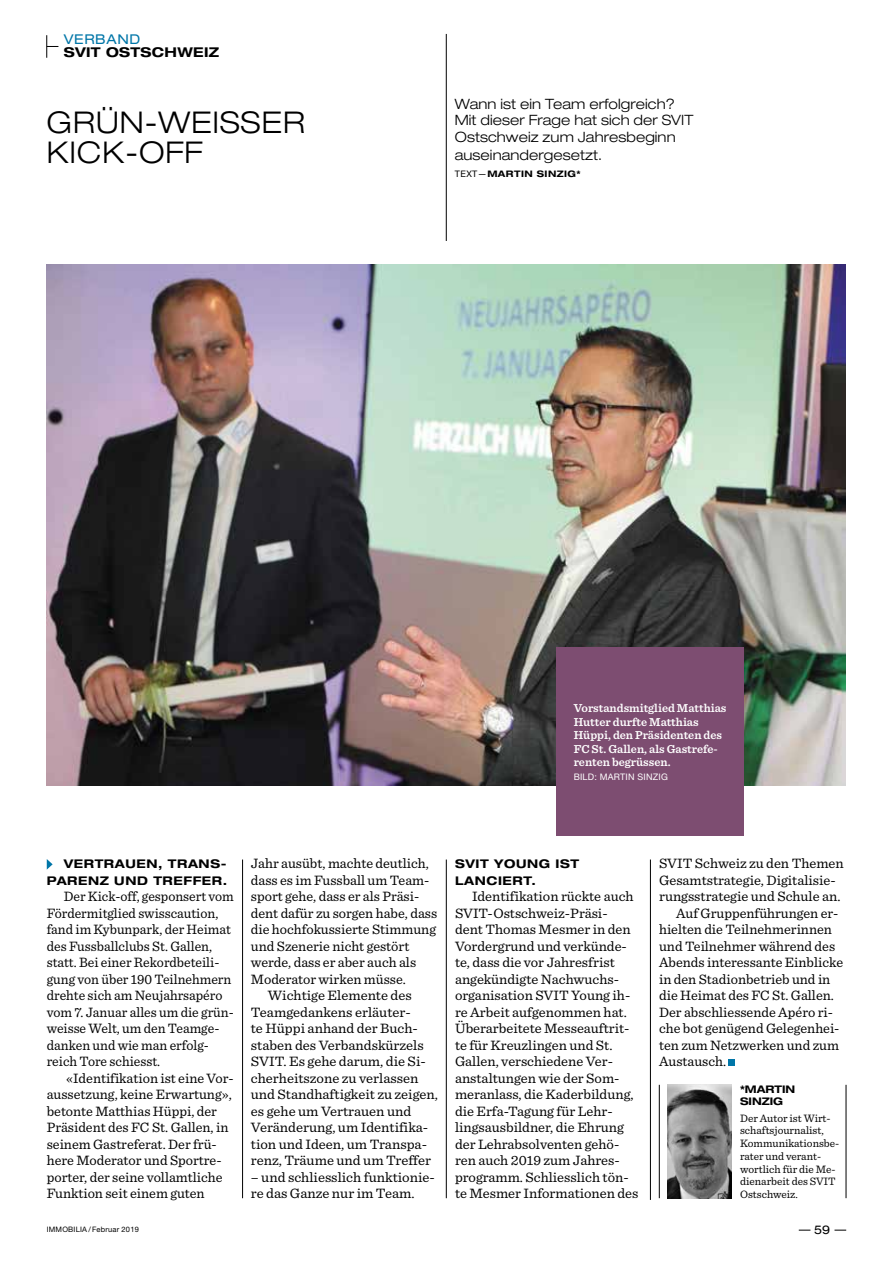
<style>
.page{position:relative;width:893px;height:1263px;background:#fff}
.page>*{position:absolute;margin:0;border:0;box-sizing:border-box;transform-origin:0 0}
.t1{font:300 expanded 30px/30px "Helvetica Neue LT Std";letter-spacing:.025em;color:#000}
.t2{font:14.25px/16.5px "Sentinel";color:#000}
.t3{font:300 expanded 14.25px/16.5px "Helvetica Neue LT Std";letter-spacing:.005em;color:#000}
.t4{font:700 expanded 13.5px "Helvetica Neue LT Std";letter-spacing:.025em;color:#000}
.t5{font:expanded 13.5px "Helvetica Neue LT Std";letter-spacing:.05em;color:#0076a8}
.t6{font:600 12px/13.5px "Sentinel";color:#fff}
.t7{font:700 expanded 12px/16.5px "Helvetica Neue LT Std";letter-spacing:.05em;color:#000;text-align:right}
.t8{font:expanded 12px "Helvetica Neue LT Std";color:#000}
.t9{font:11.25px/12.8px "Sentinel";color:#000}
.t10{font:700 expanded 10.5px/12px "Helvetica Neue LT Std";color:#000}
.t11{font:700 expanded 9px "Helvetica Neue LT Std";letter-spacing:.05em;color:#000}
.t12{font:9px "Helvetica Neue LT Std";letter-spacing:.025em;color:#fff}
.t13{font:7.5px "Helvetica Neue LT Std";letter-spacing:.025em;color:#000}
.s1{font-weight:400;font-stretch:normal}
</style>
<div class="page">
<svg style="left:834px;top:1230px;width:12px;height:1px"></svg>
<svg style="left:47px;top:859px;width:6px;height:11px"></svg>
<img style="left:47px;top:264px;width:799px;height:522px">
<svg style="left:46px;top:35px;width:12px;height:23px"></svg>
<hr style="left:446px;top:34px;width:1px;height:207px;background:#000">
<div style="left:557px;top:647px;width:187px;height:188px;background:#7d4d71"></div>
<div style="left:728px;top:1060px;width:7px;height:6px;background:#0076a8"></div>
<hr style="left:242px;top:859px;width:1px;height:339px;background:#000">
<hr style="left:446px;top:859px;width:1px;height:339px;background:#000">
<hr style="left:650px;top:859px;width:1px;height:341px;background:#000">
<hr style="left:659px;top:1085px;width:1px;height:113px;background:#000">
<hr style="left:846px;top:1085px;width:1px;height:113px;background:#000">
<img style="left:668px;top:1085px;width:64px;height:113px">
<p class="t5" style="left:64px;top:31px;width:78px">VERBAND</p>
<p class="t4" style="left:64px;top:44px;width:157px">SVIT OSTSCHWEIZ</p>
<h1 class="t1" style="left:47px;top:107px;width:260px">GRÜN-WEISSER<br>KICK-OFF</h1>
<p class="t3" style="left:455px;top:95px;width:240px">Wann ist ein Team erfolgreich?<br>Mit dieser Frage hat sich der SVIT<br>Ostschweiz zum Jahresbeginn</p>
<p class="t3" style="left:455px;top:147px;width:149px">auseinandergesetzt.</p>
<p class="t11" style="left:455px;top:168px;width:127px"><span class="s1">TEXT—</span>MARTIN SINZIG*</p>
<p class="t6" style="left:574px;top:701px;width:154px">Vorstandsmitglied Matthias<br>Hutter durfte Matthias<br>Hüppi, den Präsidenten des<br>FC St. Gallen, als Gastrefe&shy;renten begrüssen.</p>
<p class="t12" style="left:574px;top:771px;width:96px">BILD: MARTIN SINZIG</p>
<p class="t7" style="left:47px;top:855px;width:182px">VERTRAUEN, TRANS-<br>PARENZ UND TREFFER.</p>
<p class="t2" style="left:47px;top:887px;width:189px;text-indent:17px">Der Kick-off, gesponsert vom<br>Fördermitglied swisscaution, fand im Kybunpark, der Heimat des Fussballclubs St. Gallen, statt. Bei einer Rekordbeteili&shy;gung von über 190 Teilnehmern drehte sich am Neujahrsapéro vom 7. Januar alles um die grün&shy;weisse Welt, um den Teamge&shy;danken und wie man erfolg&shy;reich Tore schiesst.</p>
<p class="t2" style="left:47px;top:1069px;width:189px;text-indent:19px">«Identifikation ist eine Vor&shy;aussetzung, keine Erwartung», betonte Matthias Hüppi, der<br>Präsident des FC St. Gallen, in seinem Gastreferat. Der frü&shy;here Moderator und Sportre&shy;porter, der seine vollamtliche<br>Funktion seit einem guten</p>
<p class="t2" style="left:251px;top:854px;width:179px">Jahr ausübt, machte deutlich,</p>
<p class="t2" style="left:251px;top:871px;width:180px">dass es im Fussball um Team-</p>
<p class="t2" style="left:251px;top:887px;width:170px">sport gehe, dass er als Präsi-</p>
<p class="t2" style="left:251px;top:904px;width:188px">dent dafür zu sorgen habe, dass</p>
<p class="t2" style="left:251px;top:920px;width:187px">die hochfokussierte Stimmung</p>
<p class="t2" style="left:251px;top:937px;width:160px">und Szenerie nicht gestört</p>
<p class="t2" style="left:251px;top:953px;width:167px">werde, dass er aber auch als</p>
<p class="t2" style="left:251px;top:970px;width:156px">Moderator wirken müsse.</p>
<p class="t2" style="left:268px;top:986px;width:145px">Wichtige Elemente des</p>
<p class="t2" style="left:251px;top:1003px;width:161px">Teamgedankens erläuter-</p>
<p class="t2" style="left:251px;top:1019px;width:169px">te Hüppi anhand der Buch-</p>
<p class="t2" style="left:251px;top:1036px;width:174px">staben des Verbandskürzels</p>
<p class="t2" style="left:251px;top:1052px;width:176px">SVIT. Es gehe darum, die Si-</p>
<p class="t2" style="left:251px;top:1069px;width:169px">cherheitszone zu verlassen</p>
<p class="t2" style="left:251px;top:1085px;width:189px">und Standhaftigkeit zu zeigen,</p>
<p class="t2" style="left:251px;top:1102px;width:162px">es gehe um Vertrauen und</p>
<p class="t2" style="left:251px;top:1118px;width:179px">Veränderung, um Identifika-</p>
<p class="t2" style="left:251px;top:1135px;width:178px">tion und Ideen, um Transpa-</p>
<p class="t2" style="left:251px;top:1151px;width:182px">renz, Träume und um Treffer</p>
<p class="t2" style="left:251px;top:1168px;width:185px">– und schliesslich funktionie&shy;re das Ganze nur im Team.</p>
<p class="t7" style="left:455px;top:855px;width:126px;text-align:left">SVIT YOUNG IST<br>LANCIERT.</p>
<p class="t2" style="left:455px;top:887px;width:185px;text-indent:17px">Identifikation rückte auch<br>SVIT-Ostschweiz-Präsi&shy;dent Thomas Mesmer in den<br>Vordergrund und verkünde&shy;te, dass die vor Jahresfrist angekündigte Nachwuchs&shy;organisation SVIT Young ih&shy;re Arbeit aufgenommen hat.<br>Überarbeitete Messeauftrit&shy;te für Kreuzlingen und St.<br>Gallen, verschiedene Ver&shy;anstaltungen wie der Som&shy;meranlass, die Kaderbildung, die Erfa-Tagung für Lehr&shy;lingsausbildner, die Ehrung der Lehrabsolventen gehö&shy;ren auch 2019 zum Jahres&shy;programm. Schliesslich tön&shy;te Mesmer Informationen des</p>
<p class="t2" style="left:659px;top:854px;width:186px">SVIT Schweiz zu den Themen</p>
<p class="t2" style="left:659px;top:871px;width:178px">Gesamtstrategie, Digitalisie-</p>
<p class="t2" style="left:659px;top:887px;width:183px">rungsstrategie und Schule an.</p>
<p class="t2" style="left:676px;top:904px;width:164px">Auf Gruppenführungen er-</p>
<p class="t2" style="left:659px;top:920px;width:174px">hielten die Teilnehmerinnen</p>
<p class="t2" style="left:659px;top:937px;width:178px">und Teilnehmer während des</p>
<p class="t2" style="left:659px;top:953px;width:186px">Abends interessante Einblicke</p>
<p class="t2" style="left:659px;top:970px;width:173px">in den Stadionbetrieb und in</p>
<p class="t2" style="left:659px;top:986px;width:176px">die Heimat des FC St. Gallen.</p>
<p class="t2" style="left:659px;top:1003px;width:175px">Der abschliessende Apéro ri-</p>
<p class="t2" style="left:659px;top:1019px;width:182px">che bot genügend Gelegenhei-</p>
<p class="t2" style="left:659px;top:1036px;width:181px">ten zum Netzwerken und zum</p>
<p class="t2" style="left:659px;top:1052px;width:69px">Austausch.</p>
<p class="t10" style="left:740px;top:1082px;width:57px">*MARTIN<br>SINZIG</p>
<p class="t9" style="left:740px;top:1111px;width:101px">Der Autor ist Wirt&shy;schaftsjournalist,<br>Kommunikationsbe&shy;rater und verant&shy;wortlich für die Me&shy;dienarbeit des SVIT<br>Ostschweiz.</p>
<p class="t13" style="left:47px;top:1225px;width:94px">IMMOBILIA / Februar 2019</p>
<p class="t8" style="left:814px;top:1222px;width:18px">59</p>
</div>
